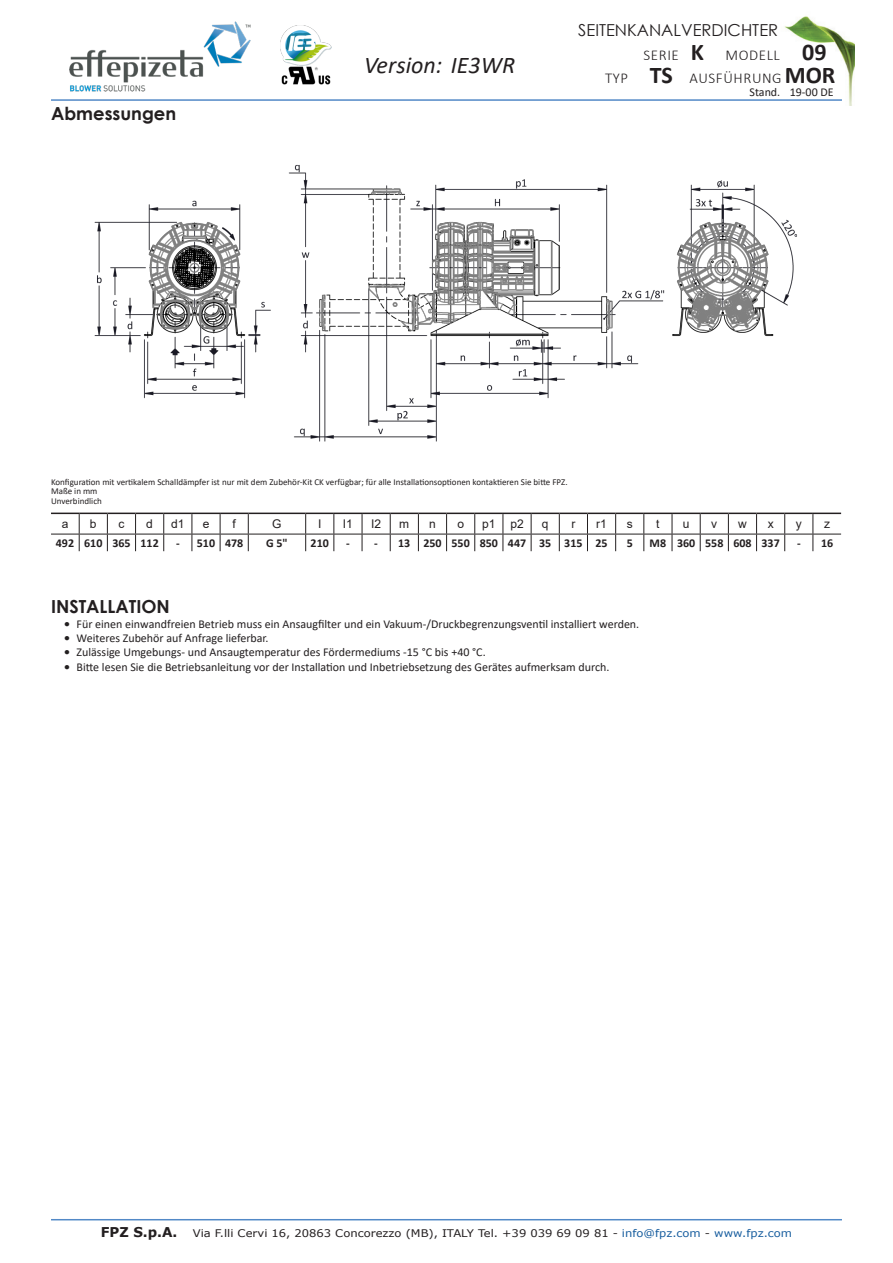
<style>
.page{position:relative;width:893px;height:1263px;background:#fff}
.page>*{position:absolute;margin:0;border:0;box-sizing:border-box;transform-origin:0 0}
.t1{font:italic 24px "Calibri";color:#231f20}
.t2{font:700 24px "Calibri";color:#231f20}
.Installazione_Titolo{font:700 18px "Century Gothic";color:#231f20}
.Ingombri_Titolo{font:700 18px "Century Gothic";color:#231f20}
.t3{font:16.5px "Century Gothic";color:#231f20}
.t4{font:300 15px "Calibri";letter-spacing:.04em;color:#231f20}
.t5{font:12px "Calibri";color:#231f20}
.TestoTabella2{font:700 12px "Calibri";color:#231f20}
.TitoloTabella2{font:12px "Arial";color:#231f20}
.t6{font:10.5px "Verdana";color:#231f20;scale:1.1 1}
.Ingombri_Nota{font:9px "Calibri";color:#231f20}
.s1{font-weight:700;font-size:24px}
.s2{font-family:"Verdana"}
.s3{font-weight:700;font-size:13.5px}
.s4{color:#175d9e}
</style>
<div class="page">
<img style="left:784px;top:16px;width:70px;height:90px">
<hr style="left:51px;top:99px;width:791px;height:2px;background:#5289c7">
<hr style="left:51px;top:1219px;width:791px;height:1px;background:#5289c7">
<img style="left:69px;top:21px;width:182px;height:70px">
<img style="left:281px;top:26px;width:51px;height:59px">
<img style="left:94px;top:164px;width:703px;height:278px">
<hr style="left:248px;top:513px;width:58px;height:1px;background:#231f20">
<svg style="left:51px;top:513px;width:198px;height:38px"></svg>
<hr style="left:248px;top:534px;width:58px;height:1px;background:#231f20">
<svg style="left:305px;top:513px;width:536px;height:38px"></svg>
<p class="Ingombri_Titolo" style="left:51px;top:100px;width:127px">Abmessungen</p>
<h1 class="t1" style="left:364px;top:49px;width:152px">Version: IE3WR</h1>
<h3 class="t3" style="left:578px;top:19px;width:201px">SEITENKANALVERDICHTER</h3>
<h1 class="t2" style="left:691px;top:35px;width:15px">K</h1>
<p class="t4" style="left:650px;top:69px;width:133px"><span class="s1">TS</span> AUSFÜHRUNG</p>
<p class="t4" style="left:725px;top:45px;width:103px">MODELL <span class="s1">09</span></p>
<p class="t5" style="left:749px;top:84px;width:86px">Stand. 19-00 DE</p>
<p class="t4" style="left:643px;top:45px;width:37px">SERIE</p>
<p class="t4" style="left:605px;top:69px;width:25px">TYP</p>
<h1 class="t2" style="left:785px;top:58px;width:52px">MOR</h1>
<p class="Ingombri_Nota" style="left:51px;top:475px;width:518px">Konfiguration mit vertikalem Schalldämpfer ist nur mit dem Zubehör-Kit CK verfügbar; für alle Installationsoptionen kontaktieren Sie bitte FPZ.</p>
<p class="Ingombri_Nota" style="left:51px;top:485px;width:48px">Maße in mm</p>
<p class="Ingombri_Nota" style="left:51px;top:495px;width:52px">Unverbindlich</p>
<p class="TitoloTabella2" style="left:62px;top:516px;width:8px">a</p>
<p class="TitoloTabella2" style="left:90px;top:516px;width:8px">b</p>
<p class="TitoloTabella2" style="left:118px;top:516px;width:7px">c</p>
<p class="TitoloTabella2" style="left:146px;top:516px;width:8px">d</p>
<p class="TitoloTabella2" style="left:171px;top:516px;width:15px">d1</p>
<p class="TitoloTabella2" style="left:203px;top:516px;width:8px">e</p>
<p class="TitoloTabella2" style="left:233px;top:516px;width:5px">f</p>
<p class="TitoloTabella2" style="left:272px;top:516px;width:11px">G</p>
<p class="TitoloTabella2" style="left:318px;top:516px;width:5px">I</p>
<p class="TitoloTabella2" style="left:343px;top:516px;width:12px">I1</p>
<p class="TitoloTabella2" style="left:371px;top:516px;width:12px">I2</p>
<p class="TitoloTabella2" style="left:399px;top:516px;width:11px">m</p>
<p class="TitoloTabella2" style="left:429px;top:516px;width:8px">n</p>
<p class="TitoloTabella2" style="left:457px;top:516px;width:8px">o</p>
<p class="TitoloTabella2" style="left:482px;top:516px;width:15px">p1</p>
<p class="TitoloTabella2" style="left:510px;top:516px;width:15px">p2</p>
<p class="TitoloTabella2" style="left:542px;top:516px;width:8px">q</p>
<p class="TitoloTabella2" style="left:571px;top:516px;width:5px">r</p>
<p class="TitoloTabella2" style="left:596px;top:516px;width:12px">r1</p>
<p class="TitoloTabella2" style="left:627px;top:516px;width:7px">s</p>
<p class="TitoloTabella2" style="left:656px;top:516px;width:5px">t</p>
<p class="TitoloTabella2" style="left:683px;top:516px;width:8px">u</p>
<p class="TitoloTabella2" style="left:711px;top:516px;width:7px">v</p>
<p class="TitoloTabella2" style="left:738px;top:516px;width:10px">w</p>
<p class="TitoloTabella2" style="left:768px;top:516px;width:7px">x</p>
<p class="TitoloTabella2" style="left:796px;top:516px;width:7px">y</p>
<p class="TitoloTabella2" style="left:824px;top:516px;width:7px">z</p>
<p class="TestoTabella2" style="left:56px;top:534px;width:20px">492</p>
<p class="TestoTabella2" style="left:84px;top:534px;width:20px">610</p>
<p class="TestoTabella2" style="left:112px;top:534px;width:20px">365</p>
<p class="TestoTabella2" style="left:141px;top:534px;width:20px">112</p>
<p class="TestoTabella2" style="left:176px;top:534px;width:5px">-</p>
<p class="TestoTabella2" style="left:197px;top:534px;width:20px">510</p>
<p class="TestoTabella2" style="left:225px;top:534px;width:20px">478</p>
<p class="TestoTabella2" style="left:266px;top:534px;width:23px">G 5"</p>
<p class="TestoTabella2" style="left:311px;top:534px;width:20px">210</p>
<p class="TestoTabella2" style="left:346px;top:534px;width:5px">-</p>
<p class="TestoTabella2" style="left:374px;top:534px;width:5px">-</p>
<p class="TestoTabella2" style="left:398px;top:534px;width:14px">13</p>
<p class="TestoTabella2" style="left:423px;top:534px;width:20px">250</p>
<p class="TestoTabella2" style="left:452px;top:534px;width:20px">550</p>
<p class="TestoTabella2" style="left:480px;top:534px;width:20px">850</p>
<p class="TestoTabella2" style="left:508px;top:534px;width:20px">447</p>
<p class="TestoTabella2" style="left:539px;top:534px;width:14px">35</p>
<p class="TestoTabella2" style="left:564px;top:534px;width:20px">315</p>
<p class="TestoTabella2" style="left:595px;top:534px;width:14px">25</p>
<p class="TestoTabella2" style="left:627px;top:534px;width:8px">5</p>
<p class="TestoTabella2" style="left:650px;top:534px;width:18px">M8</p>
<p class="TestoTabella2" style="left:677px;top:534px;width:20px">360</p>
<p class="TestoTabella2" style="left:705px;top:534px;width:20px">558</p>
<p class="TestoTabella2" style="left:733px;top:534px;width:20px">608</p>
<p class="TestoTabella2" style="left:761px;top:534px;width:20px">337</p>
<p class="TestoTabella2" style="left:797px;top:534px;width:5px">-</p>
<p class="TestoTabella2" style="left:821px;top:534px;width:14px">16</p>
<p class="Installazione_Titolo" style="left:51px;top:593px;width:120px">INSTALLATION</p>
<p class="t5" style="left:64px;top:615px;width:577px"><span class="s2">•</span> Für einen einwandfreien Betrieb muss ein Ansaugfilter und ein Vakuum-/Druckbegrenzungsventil installiert werden.</p>
<p class="t5" style="left:64px;top:630px;width:206px"><span class="s2">•</span> Weiteres Zubehör auf Anfrage lieferbar.</p>
<p class="t5" style="left:64px;top:644px;width:423px"><span class="s2">•</span> Zulässige Umgebungs- und Ansaugtemperatur des Fördermediums -15 °C bis +40 °C.</p>
<p class="t5" style="left:64px;top:658px;width:547px"><span class="s2">•</span> Bitte lesen Sie die Betriebsanleitung vor der Installation und Inbetriebsetzung des Gerätes aufmerksam durch.</p>
<p class="t6" style="left:101px;top:1226px;width:630px"><span class="s3">FPZ S.p.A.</span> Via F.lli Cervi 16, 20863 Concorezzo (MB), ITALY Tel. +39 039 69 09 81 - <span class="s4">info@fpz.com</span> - <span class="s4">www.fpz.com</span></p>
</div>
